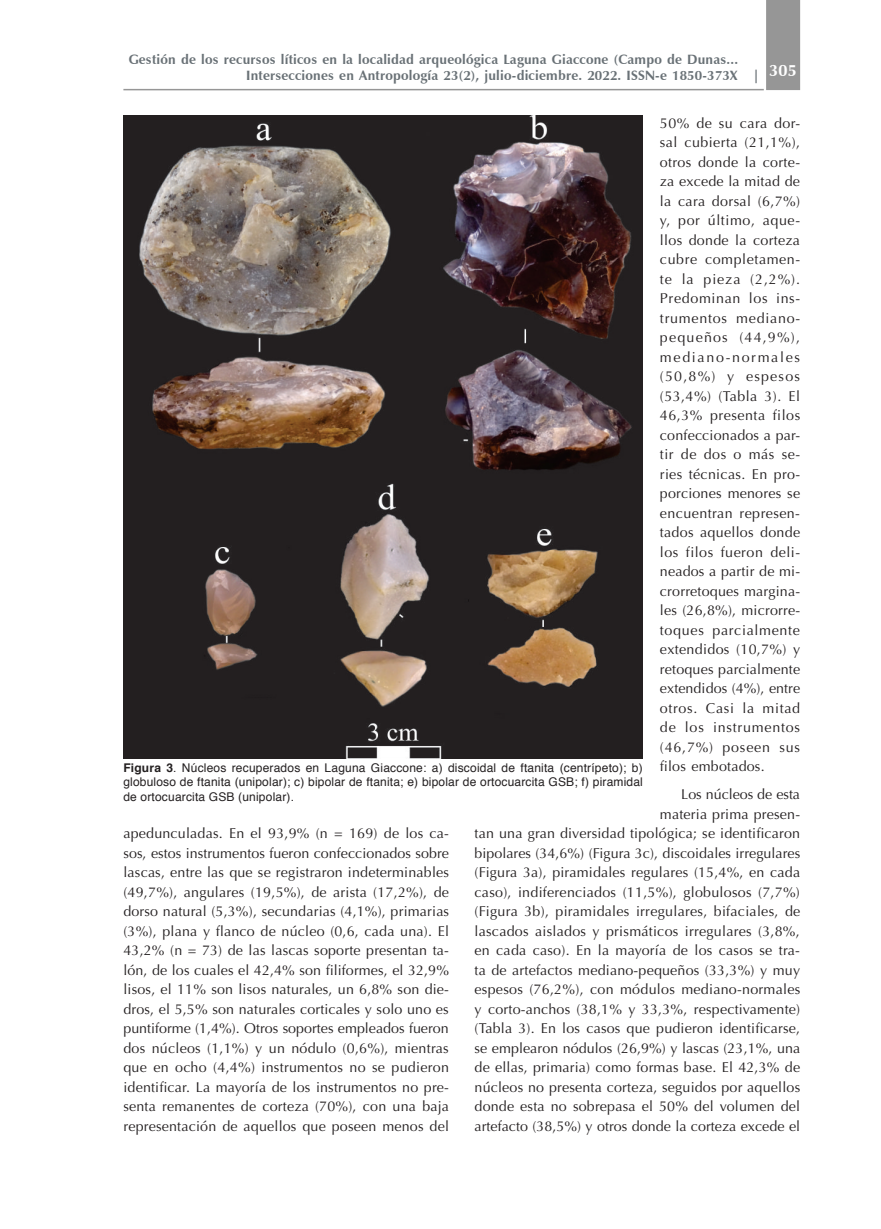
<style>
.page{position:relative;width:881px;height:1229px;background:#fff}
.page>*{position:absolute;margin:0;border:0;box-sizing:border-box;transform-origin:0 0}
.t1{font:700 16.5px "Zapf Humanist 601 BT";color:#fff}
.t2{font:14.25px/19.5px "Optima";letter-spacing:.015em;color:#231f20;text-align:justify}
.t3{font:700 13.5px/16.5px "Zapf Humanist 601 BT";letter-spacing:.015em;color:#697176;text-align:right}
.t4{font:12px/14.4px "Helvetica";letter-spacing:.015em;color:#231f20;text-align:justify}
.s1{font-weight:700}
</style>
<div class="page">
<hr style="left:123px;top:89px;width:640px;height:1px;background:#969696">
<div style="left:766px;top:0;width:33px;height:90px;background:#969696"></div>
<img style="left:123px;top:115px;width:519px;height:643px">
<p class="t3" style="left:129px;top:51px;width:610px">Gestión de los recursos líticos en la localidad arqueológica Laguna Giaccone (Campo de Dunas...<br>Intersecciones en Antropología 23(2), julio-diciembre. 2022. ISSN-e 1850-373X</p>
<p class="t2" style="left:659px;top:114px;width:142px">50% de su cara dor&shy;sal cubierta (21,1%), otros donde la corte&shy;za excede la mitad de la cara dorsal (6,7%) y, por último, aque&shy;llos donde la corteza cubre completamen&shy;te la pieza (2,2%).<br>Predominan los ins&shy;trumentos mediano&shy;pequeños (44,9%), mediano-normales (50,8%) y espesos (53,4%) (Tabla 3). El 46,3% presenta filos confeccionados a par&shy;tir de dos o más se&shy;ries técnicas. En pro&shy;porciones menores se encuentran represen&shy;tados aquellos donde los filos fueron deli&shy;neados a partir de mi&shy;crorretoques margina&shy;les (26,8%), microrre&shy;toques parcialmente extendidos (10,7%) y retoques parcialmente extendidos (4%), entre otros. Casi la mitad de los instrumentos (46,7%) poseen sus filos embotados.</p>
<p class="t2" style="left:474px;top:785px;width:327px;text-align:right">Los núcleos de esta<br>materia prima presen-<br>tan una gran diversidad tipológica; se identificaron bipolares (34,6%) (Figura 3c), discoidales irregulares (Figura 3a), piramidales regulares (15,4%, en cada caso), indiferenciados (11,5%), globulosos (7,7%) (Figura 3b), piramidales irregulares, bifaciales, de lascados aislados y prismáticos irregulares (3,8%, en cada caso). En la mayoría de los casos se tra&shy;ta de artefactos mediano-pequeños (33,3%) y muy espesos (76,2%), con módulos mediano-normales y corto-anchos (38,1% y 33,3%, respectivamente) (Tabla 3). En los casos que pudieron identificarse, se emplearon nódulos (26,9%) y lascas (23,1%, una de ellas, primaria) como formas base. El 42,3% de núcleos no presenta corteza, seguidos por aquellos donde esta no sobrepasa el 50% del volumen del artefacto (38,5%) y otros donde la corteza excede el</p>
<p class="t1" style="left:752px;top:60px;width:45px"><sub>|</sub> 305</p>
<p class="t4" style="left:123px;top:761px;width:521px"><span class="s1">Figura 3</span>. Núcleos recuperados en Laguna Giaccone: a) discoidal de ftanita (centrípeto); b) globuloso de ftanita (unipolar); c) bipolar de ftanita; e) bipolar de ortocuarcita GSB; f) piramidal de ortocuarcita GSB (unipolar).</p>
<p class="t2" style="left:123px;top:824px;width:327px">apedunculadas. En el 93,9% (n = 169) de los ca&shy;sos, estos instrumentos fueron confeccionados sobre lascas, entre las que se registraron indeterminables (49,7%), angulares (19,5%), de arista (17,2%), de dorso natural (5,3%), secundarias (4,1%), primarias (3%), plana y flanco de núcleo (0,6, cada una). El 43,2% (n = 73) de las lascas soporte presentan ta&shy;lón, de los cuales el 42,4% son filiformes, el 32,9% lisos, el 11% son lisos naturales, un 6,8% son die&shy;dros, el 5,5% son naturales corticales y solo uno es puntiforme (1,4%). Otros soportes empleados fueron dos núcleos (1,1%) y un nódulo (0,6%), mientras que en ocho (4,4%) instrumentos no se pudieron identificar. La mayoría de los instrumentos no pre&shy;senta remanentes de corteza (70%), con una baja representación de aquellos que poseen menos del</p>
</div>
